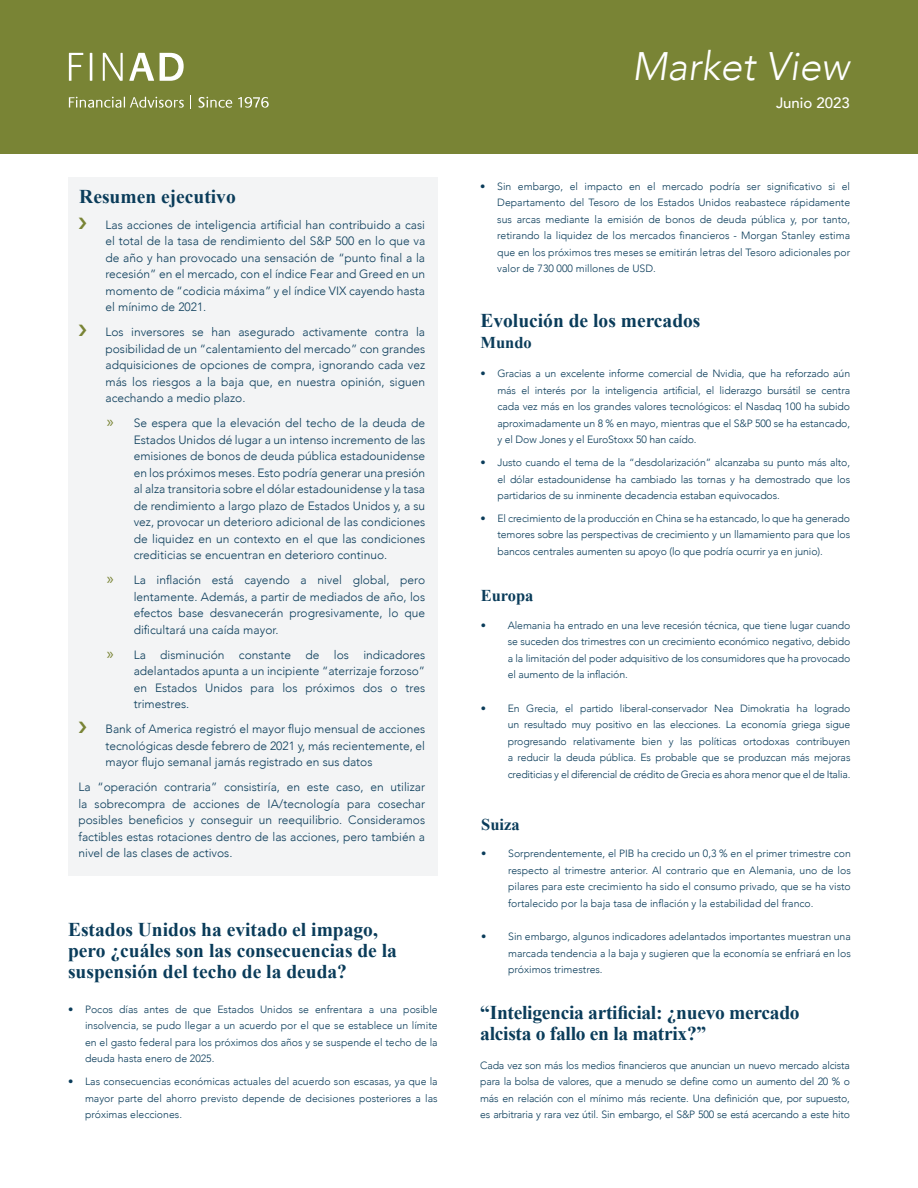
<style>
.page{position:relative;width:918px;height:1188px;background:#fff}
.page>*{position:absolute;margin:0;border:0;box-sizing:border-box;transform-origin:0 0}
.t1{font:italic 300 39.75px "Avenir";color:#fff}
.t2{font:700 19.5px/21px "Times New Roman";color:#0a3c5a}
.t3{font:700 16.5px "Times New Roman";color:#0a3c5a}
.t4{font:500 15px "Avenir";color:#fff}
.t5{font:300 12px/16.5px "Avenir";color:#0a3c5a;text-align:justify}
.t6{font:300 10.5px/16.5px "Avenir";letter-spacing:-.01em;color:#0a3c5a;text-align:justify}
.s1{color:#798435}
.s2{font-family:"Myriad Pro";font-weight:400;font-size:16.5px;color:#798435}
</style>
<div class="page">
<div style="left:68px;top:177px;width:370px;height:699px;background:#f3f4f5"></div>
<div style="left:0;top:0;width:918px;height:153px;background:#798435"></div>
<hr style="left:90px;top:53px;width:2px;height:28px;background:#fff">
<svg style="left:69px;top:53px;width:14px;height:28px"></svg>
<svg style="left:103px;top:53px;width:20px;height:28px"></svg>
<svg style="left:129px;top:53px;width:25px;height:28px"></svg>
<svg style="left:160px;top:53px;width:24px;height:28px"></svg>
<svg style="left:69px;top:97px;width:115px;height:11px"></svg>
<svg style="left:190px;top:96px;width:1px;height:13px"></svg>
<svg style="left:199px;top:96px;width:33px;height:12px"></svg>
<svg style="left:238px;top:97px;width:31px;height:11px"></svg>
<h2 class="t2" style="left:79px;top:185px;width:158px">Resumen ejecutivo</h2>
<p class="t5" style="left:105px;top:216px;width:321px;text-indent:-27px"><span class="s1">❯</span> Las acciones de inteligencia artificial han contribuido a casi el total de la tasa de rendimiento del S&amp;P 500 en lo que va de año y han provocado una sensación de “punto final a la recesión” en el mercado, con el índice Fear and Greed en un momento de “codicia máxima” y el índice VIX cayendo hasta el mínimo de 2021.</p>
<p class="t5" style="left:105px;top:324px;width:321px;text-indent:-27px"><span class="s1">❯</span> Los inversores se han asegurado activamente contra la posibilidad de un “calentamiento del mercado” con grandes adquisiciones de opciones de compra, ignorando cada vez más los riesgos a la baja que, en nuestra opinión, siguen acechando a medio plazo.</p>
<p class="t5" style="left:134px;top:415px;width:293px;text-indent:-27px"><span class="s2">»</span> Se espera que la elevación del techo de la deuda de Estados Unidos dé lugar a un intenso incremento de las emisiones de bonos de deuda pública estadounidense en los próximos meses. Esto podría generar una presión al alza transitoria sobre el dólar estadounidense y la tasa de rendimiento a largo plazo de Estados Unidos y, a su vez, provocar un deterioro adicional de las condiciones de liquidez en un contexto en el que las condiciones crediticias se encuentran en deterioro continuo.</p>
<p class="t5" style="left:134px;top:572px;width:293px;text-indent:-27px"><span class="s2">»</span> La inflación está cayendo a nivel global, pero lentamente. Además, a partir de mediados de año, los efectos base desvanecerán progresivamente, lo que dificultará una caída mayor.</p>
<p class="t5" style="left:134px;top:646px;width:293px;text-indent:-27px"><span class="s2">»</span> La disminución constante de los indicadores adelantados apunta a un incipiente “aterrizaje forzoso” en Estados Unidos para los próximos dos o tres trimestres.</p>
<p class="t5" style="left:105px;top:721px;width:321px;text-indent:-27px"><span class="s1">❯</span> Bank of America registró el mayor flujo mensual de acciones tecnológicas desde febrero de 2021 y, más recientemente, el mayor flujo semanal jamás registrado en sus datos</p>
<p class="t5" style="left:78px;top:779px;width:348px">La “operación contraria” consistiría, en este caso, en utilizar la sobrecompra de acciones de IA/tecnología para cosechar posibles beneficios y conseguir un reequilibrio. Consideramos factibles estas rotaciones dentro de las acciones, pero también a nivel de las clases de activos.</p>
<h2 class="t2" style="left:68px;top:918px;width:330px">Estados Unidos ha evitado el impago, pero ¿cuáles son las consecuencias de la suspensión del techo de la deuda?</h2>
<p class="t6" style="left:85px;top:1001px;width:354px;text-indent:-17px">• Pocos días antes de que Estados Unidos se enfrentara a una posible insolvencia, se pudo llegar a un acuerdo por el que se establece un límite en el gasto federal para los próximos dos años y se suspende el techo de la deuda hasta enero de 2025.</p>
<p class="t6" style="left:85px;top:1073px;width:354px;text-indent:-17px">• Las consecuencias económicas actuales del acuerdo son escasas, ya que la mayor parte del ahorro previsto depende de decisiones posteriores a las próximas elecciones.</p>
<h1 class="t1" style="left:632px;top:43px;width:219px">Market View</h1>
<h3 class="t4" style="left:776px;top:90px;width:75px">Junio 2023</h3>
<p class="t6" style="left:497px;top:178px;width:354px;text-indent:-17px">• Sin embargo, el impacto en el mercado podría ser significativo si el Departamento del Tesoro de los Estados Unidos reabastece rápidamente sus arcas mediante la emisión de bonos de deuda pública y, por tanto, retirando la liquidez de los mercados financieros - Morgan Stanley estima que en los próximos tres meses se emitirán letras del Tesoro adicionales por valor de 730 000 millones de USD.</p>
<h2 class="t2" style="left:480px;top:309px;width:222px">Evolución de los mercados</h2>
<h3 class="t3" style="left:480px;top:331px;width:53px">Mundo</h3>
<p class="t6" style="left:497px;top:365px;width:354px;text-indent:-17px">• Gracias a un excelente informe comercial de Nvidia, que ha reforzado aún más el interés por la inteligencia artificial, el liderazgo bursátil se centra cada vez más en los grandes valores tecnológicos: el Nasdaq 100 ha subido aproximadamente un 8 % en mayo, mientras que el S&amp;P 500 se ha estancado, y el Dow Jones y el EuroStoxx 50 han caído.</p>
<p class="t6" style="left:497px;top:454px;width:354px;text-indent:-17px">• Justo cuando el tema de la “desdolarización” alcanzaba su punto más alto, el dólar estadounidense ha cambiado las tornas y ha demostrado que los partidarios de su inminente decadencia estaban equivocados.</p>
<p class="t6" style="left:497px;top:510px;width:354px;text-indent:-17px">• El crecimiento de la producción en China se ha estancado, lo que ha generado temores sobre las perspectivas de crecimiento y un llamamiento para que los bancos centrales aumenten su apoyo (lo que podría ocurrir ya en junio).</p>
<h3 class="t3" style="left:481px;top:584px;width:54px">Europa</h3>
<p class="t6" style="left:508px;top:617px;width:344px;text-indent:-27px">• Alemania ha entrado en una leve recesión técnica, que tiene lugar cuando se suceden dos trimestres con un crecimiento económico negativo, debido a la limitación del poder adquisitivo de los consumidores que ha provocado el aumento de la inflación.</p>
<p class="t6" style="left:508px;top:700px;width:344px;text-indent:-27px">• En Grecia, el partido liberal-conservador Nea Dimokratia ha logrado un resultado muy positivo en las elecciones. La economía griega sigue progresando relativamente bien y las políticas ortodoxas contribuyen a reducir la deuda pública. Es probable que se produzcan más mejoras crediticias y el diferencial de crédito de Grecia es ahora menor que el de Italia.</p>
<h3 class="t3" style="left:481px;top:813px;width:40px">Suiza</h3>
<p class="t6" style="left:508px;top:845px;width:344px;text-indent:-27px">• Sorprendentemente, el PIB ha crecido un 0,3 % en el primer trimestre con respecto al trimestre anterior. Al contrario que en Alemania, uno de los pilares para este crecimiento ha sido el consumo privado, que se ha visto fortalecido por la baja tasa de inflación y la estabilidad del franco.</p>
<p class="t6" style="left:508px;top:928px;width:344px;text-indent:-27px">• Sin embargo, algunos indicadores adelantados importantes muestran una marcada tendencia a la baja y sugieren que la economía se enfriará en los próximos trimestres.</p>
<h2 class="t2" style="left:480px;top:1001px;width:321px">“Inteligencia artificial: ¿nuevo mercado alcista o fallo en la matrix?”</h2>
<p class="t6" style="left:480px;top:1057px;width:371px">Cada vez son más los medios financieros que anuncian un nuevo mercado alcista para la bolsa de valores, que a menudo se define como un aumento del 20 % o más en relación con el mínimo más reciente. Una definición que, por supuesto, es arbitraria y rara vez útil. Sin embargo, el S&amp;P 500 se está acercando a este hito</p>
</div>
